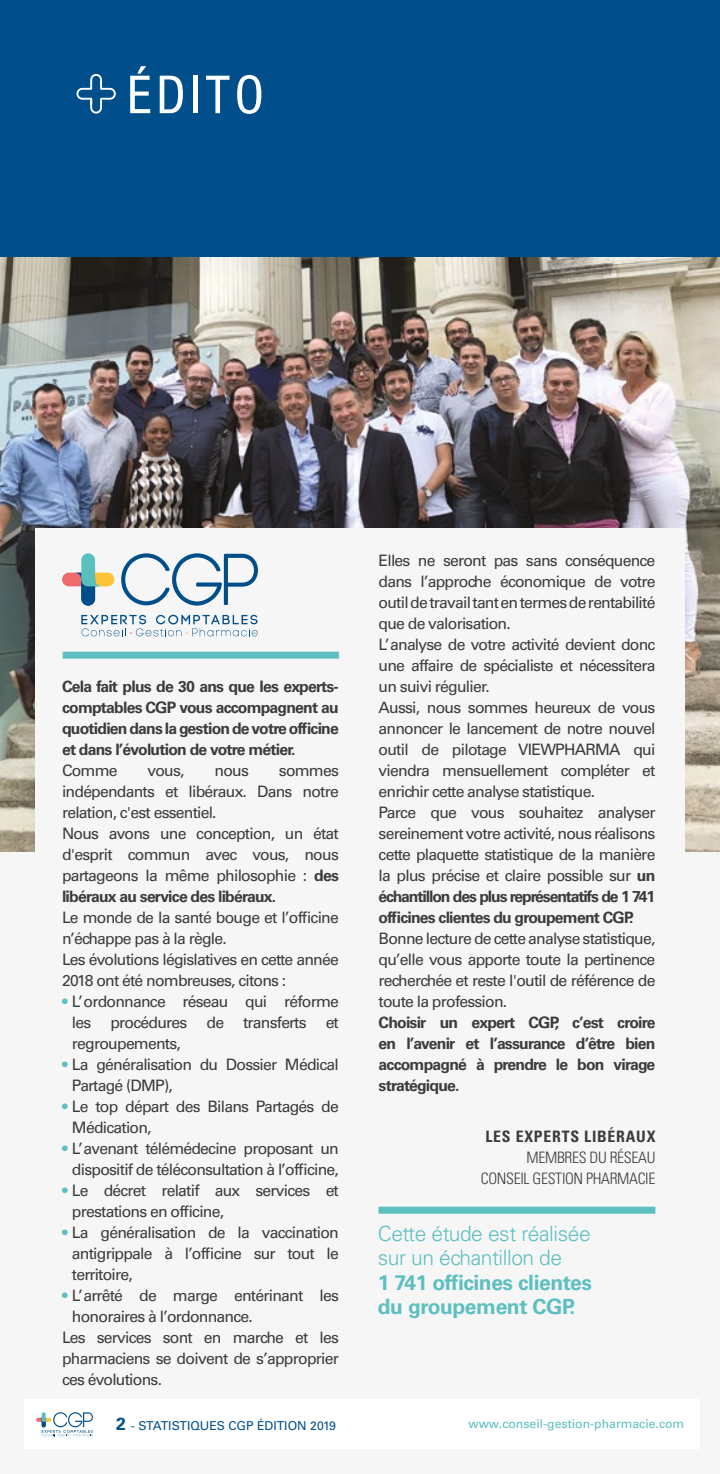
<style>
.page{position:relative;width:720px;height:1474px;background:#fff}
.page>*{position:absolute;margin:0;border:0;box-sizing:border-box;transform-origin:0 0}
.t1{font:condensed 52.5px "Helvetica Neue LT Std";letter-spacing:.09em;color:#fff}
.t2{font:300 21px/24.5px "Univers LT Std";letter-spacing:-.02em;color:#5dbfc0}
.t3{font:700 21px/24.5px "Univers LT Std";letter-spacing:-.02em;color:#5dbfc0}
.t4{font:15.75px/21px "Univers LT Std";letter-spacing:-.05em;color:#3c3c3b}
.t5{font:700 15.75px/21px "Univers LT Std";letter-spacing:-.05em;color:#3c3c3b;text-align:justify}
.t6{font:300 condensed 15.75px/21px "Univers LT Std";letter-spacing:-.02em;color:#3c3c3b;text-align:right}
.t7{font:700 condensed 15.75px "Univers LT Std";letter-spacing:.05em;color:#3c3c3b}
.t8{font:12.25px "Univers LT Std";color:#5dbfc0}
.t9{font:12.25px "Univers LT Std";color:#004f8b}
.s1{font-weight:700}
.s2{color:#5dbfc0}
.s3{font-weight:700;font-size:17.5px}
</style>
<div class="page">
<div style="left:0;top:632px;width:719px;height:841px;background:#f6f6f6"></div>
<img style="left:0;top:256px;width:719px;height:595px">
<div style="left:35px;top:528px;width:649px;height:765px;background:#f6f6f6"></div>
<div style="left:378px;top:1206px;width:277px;height:7px;background:#5dbfc0"></div>
<div style="left:0;top:0;width:719px;height:256px;background:#004f8b"></div>
<div style="left:25px;top:1399px;width:674px;height:50px;background:#fff"></div>
<svg style="left:36px;top:1417px;width:10px;height:4px"></svg>
<svg style="left:40px;top:1412px;width:53px;height:24px"></svg>
<div style="left:63px;top:651px;width:276px;height:7px;background:#5dbfc0"></div>
<svg style="left:121px;top:553px;width:137px;height:52px"></svg>
<div style="left:62px;top:572px;width:33px;height:14px;background:#ed6a6d;border-radius:7px"></div>
<svg style="left:74px;top:553px;width:40px;height:52px"></svg>
<svg style="left:81px;top:614px;width:177px;height:22px"></svg>
<svg style="left:76px;top:74px;width:40px;height:40px"></svg>
<h1 class="t1" style="left:127px;top:64px;width:138px">ÉDITO</h1>
<p class="t5" style="left:62px;top:676px;width:278px">Cela fait plus de 30 ans que les experts&shy;comptables CGP vous accompagnent au quotidien dans la gestion de votre officine et dans l’évolution de votre métier.</p>
<p class="t4" style="left:62px;top:760px;width:57px">Comme</p>
<p class="t4" style="left:147px;top:760px;width:38px">vous,</p>
<p class="t4" style="left:214px;top:760px;width:36px">nous</p>
<p class="t4" style="left:62px;top:760px;width:278px;text-indent:217px">sommes indépendants et libéraux. Dans notre relation, c'est essentiel.<br>Nous avons une conception, un état d'esprit commun avec vous, nous partageons la même philosophie : <span class="s1">des libéraux au service des libéraux.</span></p>
<p class="t4" style="left:62px;top:907px;width:278px">Le monde de la santé bouge et l’officine n’échappe pas à la règle.<br>Les évolutions législatives en cette année 2018 ont été nombreuses, citons :</p>
<p class="t4" style="left:72px;top:991px;width:268px;text-align:justify;text-indent:-10px"><span class="s2">•</span> L’ordonnance réseau qui réforme les procédures de transferts et regroupements,</p>
<p class="t4" style="left:72px;top:1054px;width:268px;text-indent:-10px"><span class="s2">•</span> La généralisation du Dossier Médical<br>Partagé (DMP),</p>
<p class="t4" style="left:72px;top:1096px;width:268px;text-indent:-10px"><span class="s2">•</span> Le top départ des Bilans Partagés de<br>Médication,</p>
<p class="t4" style="left:62px;top:1138px;width:278px;text-align:right"><span class="s2">•</span> L’avenant télémédecine proposant un dispositif de téléconsultation à l’officine,</p>
<p class="t4" style="left:72px;top:1180px;width:268px;text-indent:-10px"><span class="s2">•</span> Le décret relatif aux services et prestations en officine,</p>
<p class="t4" style="left:72px;top:1222px;width:268px;text-align:justify;text-indent:-10px"><span class="s2">•</span> La généralisation de la vaccination antigrippale à l’officine sur tout le territoire,</p>
<p class="t4" style="left:62px;top:1285px;width:278px"><span class="s2">•</span> L’arrêté de marge entérinant les</p>
<p class="t4" style="left:72px;top:1306px;width:182px">honoraires à l’ordonnance.</p>
<p class="t4" style="left:62px;top:1327px;width:278px">Les services sont en marche et les</p>
<p class="t4" style="left:62px;top:1348px;width:278px">pharmaciens se doivent de s’approprier</p>
<p class="t4" style="left:62px;top:1369px;width:101px">ces évolutions.</p>
<p class="t4" style="left:378px;top:550px;width:278px">Elles ne seront pas sans conséquence dans l’approche économique de votre outil de travail tant en termes de rentabilité que de valorisation.<br>L’analyse de votre activité devient donc une affaire de spécialiste et nécessitera un suivi régulier.<br>Aussi, nous sommes heureux de vous annoncer le lancement de notre nouvel outil de pilotage VIEWPHARMA qui viendra mensuellement compléter et enrichir cette analyse statistique.<br>Parce que vous souhaitez analyser sereinement votre activité, nous réalisons cette plaquette statistique de la manière la plus précise et claire possible sur <span class="s1">un échantillon des plus représentatifs de 1 741 officines clientes du groupement CGP.</span></p>
<p class="t4" style="left:378px;top:928px;width:278px;text-align:justify">Bonne lecture de cette analyse statistique, qu’elle vous apporte toute la pertinence recherchée et reste l'outil de référence de toute la profession.</p>
<p class="t5" style="left:378px;top:1012px;width:278px">Choisir un expert CGP, c’est croire en l’avenir et l’assurance d’être bien accompagné à prendre le bon virage stratégique.</p>
<p class="t7" style="left:485px;top:1126px;width:171px">LES EXPERTS LIBÉRAUX</p>
<p class="t6" style="left:480px;top:1146px;width:176px">MEMBRES DU RÉSEAU<br>CONSEIL GESTION PHARMACIE</p>
<h2 class="t2" style="left:377px;top:1221px;width:214px">Cette étude est réalisée sur un échantillon de</h2>
<h2 class="t3" style="left:377px;top:1270px;width:215px">1 741 officines clientes du groupement CGP.</h2>
<p class="t9" style="left:116px;top:1417px;width:221px"><span class="s3">2</span> - STATISTIQUES CGP ÉDITION 2019</p>
<p class="t8" style="left:468px;top:1416px;width:217px">www.conseil-gestion-pharmacie.com</p>
</div>
